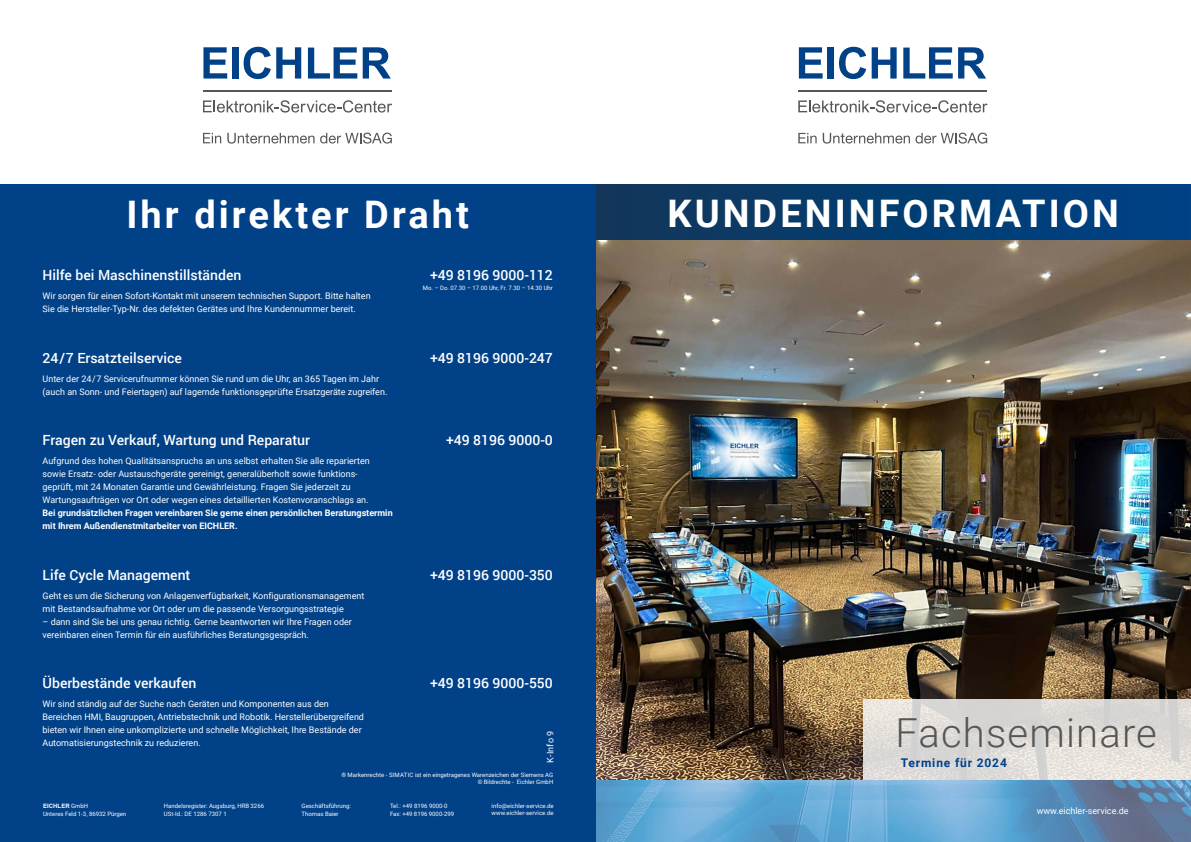
<style>
.page{position:relative;width:1191px;height:842px;background:#fff}
.page>*{position:absolute;margin:0;border:0;box-sizing:border-box;transform-origin:0 0}
.t1{font:300 40px "Roboto";letter-spacing:.03em;color:#565655}
.t2{font:700 38px "Roboto";letter-spacing:.08em;color:#fff}
.t3{font:500 14px "Roboto";color:#fff}
.t4{font:700 12px "Roboto";letter-spacing:.07em;color:#004188}
.t5{font:9px/13px "Roboto";color:#fff}
.t6{font:700 9px/13px "Roboto";color:#fff}
.t7{font:6px/7.2px "Roboto";color:#fff}
.t8{font:700 6px "Arial";letter-spacing:.005em;color:#fff}
.s1{font-family:"Roboto";font-weight:400}
</style>
<div class="page">
<svg style="left:203px;top:47px;width:24px;height:32px"></svg>
<div style="left:232px;top:47px;width:7px;height:32px;background:#004188"></div>
<svg style="left:244px;top:47px;width:57px;height:32px"></svg>
<svg style="left:308px;top:47px;width:49px;height:32px"></svg>
<svg style="left:363px;top:47px;width:28px;height:32px"></svg>
<svg style="left:203px;top:100px;width:189px;height:13px"></svg>
<hr style="left:203px;top:90px;width:188px;height:2px;background:#565655">
<svg style="left:203px;top:133px;width:18px;height:10px"></svg>
<svg style="left:227px;top:133px;width:87px;height:11px"></svg>
<svg style="left:320px;top:133px;width:72px;height:11px"></svg>
<img style="left:595px;top:780px;width:596px;height:62px">
<div style="left:595px;top:184px;width:596px;height:57px;background:linear-gradient(to right,#113659,#004287)"></div>
<svg style="left:799px;top:47px;width:23px;height:32px"></svg>
<div style="left:827px;top:47px;width:7px;height:32px;background:#004188"></div>
<svg style="left:839px;top:47px;width:57px;height:32px"></svg>
<svg style="left:903px;top:47px;width:49px;height:32px"></svg>
<svg style="left:958px;top:47px;width:28px;height:32px"></svg>
<svg style="left:798px;top:100px;width:189px;height:13px"></svg>
<hr style="left:798px;top:90px;width:189px;height:2px;background:#565655">
<svg style="left:798px;top:133px;width:18px;height:10px"></svg>
<svg style="left:822px;top:133px;width:165px;height:11px"></svg>
<img style="left:595px;top:241px;width:596px;height:539px">
<svg style="left:863px;top:699px;width:328px;height:81px;background:#dedbd7"></svg>
<div style="left:0;top:184px;width:595px;height:658px;background:#004188"></div>
<h2 class="t2" style="left:126px;top:187px;width:344px">Ihr direkter Draht</h2>
<h3 class="t3" style="left:43px;top:266px;width:200px">Hilfe bei Maschinenstillständen</h3>
<h3 class="t3" style="left:430px;top:266px;width:124px">+49 8196 9000-112</h3>
<p class="t5" style="left:43px;top:289px;width:329px">Wir sorgen für einen Sofort-Kontakt mit unserem technischen Support. Bitte halten<br>Sie die Hersteller-Typ-Nr. des defekten Gerätes und Ihre Kundennummer bereit.</p>
<h3 class="t3" style="left:43px;top:348px;width:141px">24/7 Ersatzteilservice</h3>
<h3 class="t3" style="left:430px;top:348px;width:124px">+49 8196 9000-247</h3>
<p class="t5" style="left:43px;top:372px;width:346px">Unter der 24/7 Servicerufnummer können Sie rund um die Uhr, an 365 Tagen im Jahr (auch an Sonn- und Feiertagen) auf lagernde funktionsgeprüfte Ersatzgeräte zugreifen.</p>
<h3 class="t3" style="left:43px;top:431px;width:269px">Fragen zu Verkauf, Wartung und Reparatur</h3>
<h3 class="t3" style="left:446px;top:431px;width:108px">+49 8196 9000-0</h3>
<p class="t5" style="left:43px;top:454px;width:329px">Aufgrund des hohen Qualitätsanspruchs an uns selbst erhalten Sie alle reparierten sowie Ersatz- oder Austauschgeräte gereinigt, generalüberholt sowie funktions&shy;geprüft, mit 24 Monaten Garantie und Gewährleistung. Fragen Sie jederzeit zu Wartungsaufträgen vor Ort oder wegen eines detaillierten Kostenvoranschlags an.</p>
<p class="t6" style="left:43px;top:506px;width:352px">Bei grundsätzlichen Fragen vereinbaren Sie gerne einen persönlichen Beratungstermin mit Ihrem Außendienstmitarbeiter von EICHLER.</p>
<h3 class="t3" style="left:43px;top:565px;width:149px">Life Cycle Management</h3>
<h3 class="t3" style="left:430px;top:565px;width:124px">+49 8196 9000-350</h3>
<p class="t5" style="left:43px;top:589px;width:323px">Geht es um die Sicherung von Anlagenverfügbarkeit, Konfigurationsmanagement mit Bestandsaufnahme vor Ort oder um die passende Versorgungsstrategie</p>
<p class="t5" style="left:43px;top:615px;width:311px">– dann sind Sie bei uns genau richtig. Gerne beantworten wir Ihre Fragen oder vereinbaren einen Termin für ein ausführliches Beratungsgespräch.</p>
<h3 class="t3" style="left:43px;top:674px;width:155px">Überbestände verkaufen</h3>
<h3 class="t3" style="left:430px;top:674px;width:124px">+49 8196 9000-550</h3>
<p class="t5" style="left:43px;top:697px;width:323px">Wir sind ständig auf der Suche nach Geräten und Komponenten aus den Bereichen HMI, Baugruppen, Antriebstechnik und Robotik. Herstellerübergreifend bieten wir Ihnen eine unkomplizierte und schnelle Möglichkeit, Ihre Bestände der Automatisierungstechnik zu reduzieren.</p>
<p class="t7" style="left:423px;top:284px;width:131px">Mo. – Do. 07.30 – 17.00 Uhr, Fr. 7.30 – 14.30 Uhr</p>
<p class="t5" style="left:543px;top:763px;width:33px;rotate:-90deg">K-Info 9</p>
<p class="t7" style="left:341px;top:771px;width:213px;text-align:right">® Markenrechte - SIMATIC ist ein eingetragenes Warenzeichen der Siemens AG © Bildrechte - Eichler GmbH</p>
<p class="t8" style="left:43px;top:802px;width:46px">EICHLER <span class="s1">GmbH</span></p>
<p class="t7" style="left:43px;top:810px;width:85px">Unteres Feld 1-3, 86932 Pürgen</p>
<p class="t7" style="left:390px;top:802px;width:66px">Tel.: +49 8196 9000-0<br>Fax: +49 8196 9000-299</p>
<p class="t7" style="left:491px;top:802px;width:64px">info@eichler-service.de www.eichler-service.de</p>
<p class="t7" style="left:301px;top:802px;width:51px">Geschäftsführung:<br>Thomas Baier</p>
<p class="t7" style="left:164px;top:802px;width:102px">Handelsregister: Augsburg, HRB 3266<br>USt-Id.: DE 1286 7307 1</p>
<h2 class="t2" style="left:667px;top:186px;width:453px">KUNDENINFORMATION</h2>
<h1 class="t1" style="left:895px;top:704px;width:263px">Fachseminare</h1>
<h3 class="t4" style="left:900px;top:754px;width:108px">Termine für 2024</h3>
<p class="t5" style="left:1036px;top:803px;width:93px">www.eichler-service.de</p>
</div>
